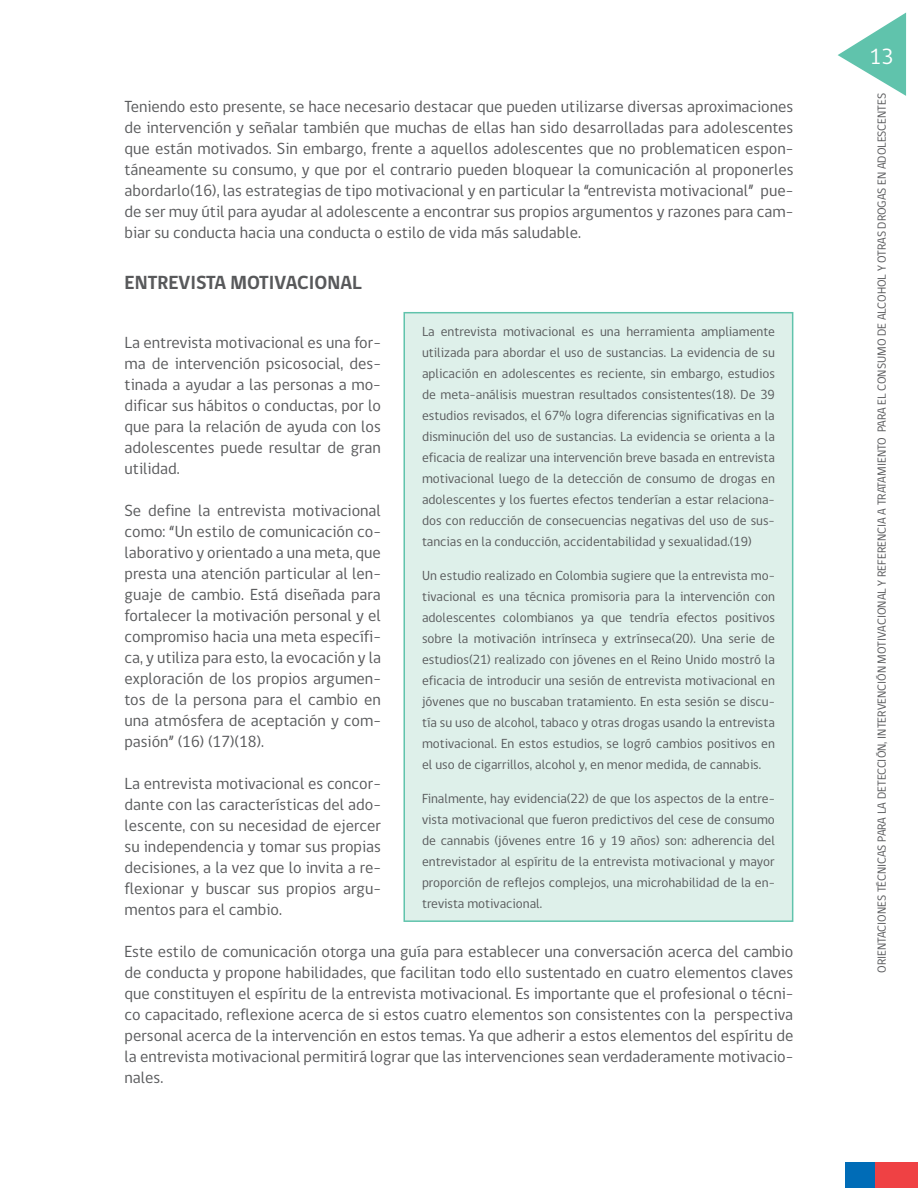
<style>
.page{position:relative;width:918px;height:1188px;background:#fff}
.page>*{position:absolute;margin:0;border:0;box-sizing:border-box;transform-origin:0 0}
.t1{font:22.5px "gob CL";color:#fff}
.t2{font:700 19.5px "gob CL";color:#58595b}
.t3{font:16.5px/21px "gob CL";color:#58595b;text-align:justify}
.t4{font:13.5px/21px "gob CL";color:#58595b;text-align:justify}
.t5{font:12px "gob CL";color:#58595b}
</style>
<div class="page">
<div style="left:845px;top:1162px;width:30px;height:26px;background:#006cb7"></div>
<div style="left:875px;top:1162px;width:43px;height:26px;background:#ef4144"></div>
<svg style="left:838px;top:13px;width:68px;height:83px"></svg>
<div style="left:404px;top:313px;width:389px;height:608px;background:#def0ea"></div>
<div style="left:403px;top:312px;width:390px;height:610px;border:2px solid #60c3ac"></div>
<p class="t3" style="left:125px;top:97px;width:670px">Teniendo esto presente, se hace necesario destacar que pueden utilizarse diversas aproximaciones de intervención y señalar también que muchas de ellas han sido desarrolladas para adolescentes que están motivados. Sin embargo, frente a aquellos adolescentes que no problematicen espon&shy;táneamente su consumo, y que por el contrario pueden bloquear la comunicación al proponerles abordarlo(16), las estrategias de tipo motivacional y en particular la “entrevista motivacional” pue&shy;de ser muy útil para ayudar al adolescente a encontrar sus propios argumentos y razones para cam&shy;biar su conducta hacia una conducta o estilo de vida más saludable.</p>
<p class="t2" style="left:125px;top:269px;width:12px">ENTRE</p>
<p class="t2" style="left:179px;top:269px;width:22px">VISTA</p>
<p class="t2" style="left:231px;top:269px;width:68px">MOTIVACIONAL</p>
<p class="t4" style="left:422px;top:322px;width:354px">La entrevista motivacional es una herramienta ampliamente utilizada para abordar el uso de sustancias. La evidencia de su aplicación en adolescentes es reciente, sin embargo, estudios de meta-análisis muestran resultados consistentes(18). De 39 estudios revisados, el 67% logra diferencias significativas en la disminución del uso de sustancias. La evidencia se orienta a la eficacia de realizar una intervención breve basada en entrevista motivacional luego de la detección de consumo de drogas en adolescentes y los fuertes efectos tenderían a estar relaciona&shy;dos con reducción de consecuencias negativas del uso de sus&shy;tancias en la conducción, accidentabilidad y sexualidad.(19)</p>
<p class="t4" style="left:422px;top:565px;width:354px">Un estudio realizado en Colombia sugiere que la entrevista mo&shy;tivacional es una técnica promisoria para la intervención con adolescentes colombianos ya que tendría efectos positivos sobre la motivación intrínseca y extrínseca(20). Una serie de estudios(21) realizado con jóvenes en el Reino Unido mostró la eficacia de introducir una sesión de entrevista motivacional en jóvenes que no buscaban tratamiento. En esta sesión se discu&shy;tía su uso de alcohol, tabaco y otras drogas usando la entrevista motivacional. En estos estudios, se logró cambios positivos en el uso de cigarrillos, alcohol y, en menor medida, de cannabis.</p>
<p class="t4" style="left:422px;top:788px;width:354px">Finalmente, hay evidencia(22) de que los aspectos de la entre&shy;vista motivacional que fueron predictivos del cese de consumo de cannabis (jóvenes entre 16 y 19 años) son: adherencia del entrevistador al espíritu de la entrevista motivacional y mayor proporción de reflejos complejos, una microhabilidad de la en&shy;trevista motivacional.</p>
<p class="t3" style="left:125px;top:332px;width:258px">La entrevista motivacional es una for&shy;ma de intervención psicosocial, des&shy;tinada a ayudar a las personas a mo&shy;dificar sus hábitos o conductas, por lo que para la relación de ayuda con los adolescentes puede resultar de gran utilidad.</p>
<p class="t3" style="left:125px;top:500px;width:258px">Se define la entrevista motivacional como: “Un estilo de comunicación co&shy;laborativo y orientado a una meta, que presta una atención particular al len&shy;guaje de cambio. Está diseñada para fortalecer la motivación personal y el compromiso hacia una meta específi&shy;ca, y utiliza para esto, la evocación y la exploración de los propios argumen&shy;tos de la persona para el cambio en una atmósfera de aceptación y com&shy;pasión” (16) (17)(18).</p>
<p class="t3" style="left:125px;top:773px;width:258px">La entrevista motivacional es concor&shy;dante con las características del ado&shy;lescente, con su necesidad de ejercer su independencia y tomar sus propias decisiones, a la vez que lo invita a re&shy;flexionar y buscar sus propios argu&shy;mentos para el cambio.</p>
<p class="t3" style="left:125px;top:941px;width:670px">Este estilo de comunicación otorga una guía para establecer una conversación acerca del cambio de conducta y propone habilidades, que facilitan todo ello sustentado en cuatro elementos claves que constituyen el espíritu de la entrevista motivacional. Es importante que el profesional o técni&shy;co capacitado, reflexione acerca de si estos cuatro elementos son consistentes con la perspectiva personal acerca de la intervención en estos temas. Ya que adherir a estos elementos del espíritu de la entrevista motivacional permitirá lograr que las intervenciones sean verdaderamente motivacio&shy;nales.</p>
<h1 class="t1" style="left:869px;top:42px;width:26px">13</h1>
<p class="t5" style="left:874px;top:973px;width:881px;rotate:-90deg">Orientaciones técnicas para la detección, intervención motivacional y referencia a tratamiento para el consumo de alcohol y otras drogas en adolescentes</p>
</div>
